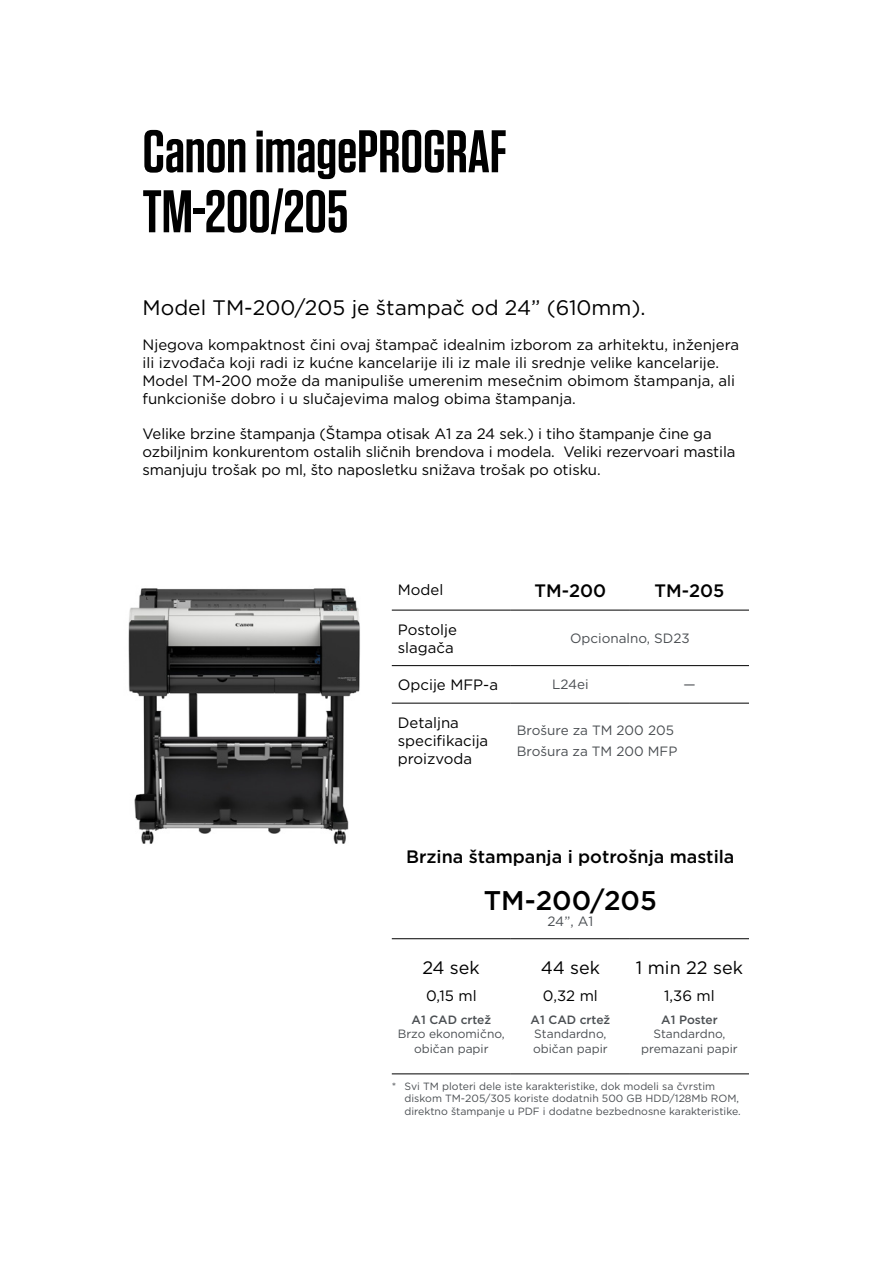
<style>
.page{position:relative;width:893px;height:1263px;background:#fff}
.page>*{position:absolute;margin:0;border:0;box-sizing:border-box;transform-origin:0 0}
.t1{font:600 60px/60px "Tungsten";color:#000}
.t2{font:500 27px "Gotham";color:#000}
.t3{font:21px "Gotham";color:#000}
.t4{font:500 18px "Gotham";color:#000}
.t5{font:18px "Gotham";color:#000}
.t6{font:15px/18px "Gotham";color:#000}
.t7{font:13.5px/21px "Gotham";color:#4a4e52}
.t8{font:12px/14.4px "Gotham";color:#4a4e52;text-align:center}
.t9{font:500 12px "Gotham";color:#4a4e52}
.t10{font:10.5px/12.6px "Gotham";color:#4a4e52}
</style>
<div class="page">
<img style="left:128px;top:588px;width:232px;height:256px">
<hr style="left:392px;top:610px;width:119px;height:1px;background:#000">
<hr style="left:511px;top:610px;width:119px;height:1px;background:#000">
<hr style="left:630px;top:610px;width:119px;height:1px;background:#000">
<hr style="left:392px;top:665px;width:119px;height:1px;background:#000">
<hr style="left:511px;top:665px;width:119px;height:1px;background:#000">
<hr style="left:630px;top:665px;width:119px;height:1px;background:#000">
<hr style="left:392px;top:703px;width:119px;height:1px;background:#000">
<hr style="left:511px;top:703px;width:119px;height:1px;background:#000">
<hr style="left:630px;top:703px;width:119px;height:1px;background:#000">
<hr style="left:392px;top:938px;width:119px;height:1px;background:#000">
<hr style="left:511px;top:938px;width:119px;height:1px;background:#000">
<hr style="left:630px;top:938px;width:119px;height:1px;background:#000">
<hr style="left:392px;top:1073px;width:119px;height:1px;background:#000">
<hr style="left:511px;top:1073px;width:119px;height:1px;background:#000">
<hr style="left:630px;top:1073px;width:119px;height:1px;background:#000">
<h1 class="t1" style="left:143px;top:123px;width:366px">Canon imagePROGRAF<br>TM-200/205</h1>
<h3 class="t3" style="left:143px;top:294px;width:505px">Model TM-200/205 je štampač od 24” (610mm).</h3>
<p class="t6" style="left:143px;top:336px;width:598px">Njegova kompaktnost čini ovaj štampač idealnim izborom za arhitektu, inženjera ili izvođača koji radi iz kućne kancelarije ili iz male ili srednje velike kancelarije.<br>Model TM-200 može da manipuliše umerenim mesečnim obimom štampanja, ali funkcioniše dobro i u slučajevima malog obima štampanja.</p>
<p class="t6" style="left:143px;top:425px;width:594px">Velike brzine štampanja (Štampa otisak A1 za 24 sek.) i tiho štampanje čine ga ozbiljnim konkurentom ostalih sličnih brendova i modela. Veliki rezervoari mastila smanjuju trošak po ml, što naposletku snižava trošak po otisku.</p>
<p class="t6" style="left:398px;top:580px;width:47px">Model</p>
<p class="t4" style="left:535px;top:579px;width:73px">TM-200</p>
<p class="t4" style="left:654px;top:579px;width:71px">TM-205</p>
<p class="t6" style="left:398px;top:620px;width:61px">Postolje slagača</p>
<p class="t7" style="left:570px;top:628px;width:121px">Opcionalno, SD23</p>
<p class="t6" style="left:398px;top:676px;width:102px">Opcije MFP-a</p>
<p class="t7" style="left:552px;top:674px;width:38px">L24ei</p>
<p class="t7" style="left:683px;top:674px;width:14px">—</p>
<p class="t6" style="left:398px;top:713px;width:92px">Detaljna specifikacija proizvoda</p>
<p class="t7" style="left:517px;top:719px;width:162px">Brošure za TM 200 205<br>Brošura za TM 200 MFP</p>
<p class="t4" style="left:406px;top:844px;width:330px">Brzina štampanja i potrošnja mastila</p>
<h2 class="t2" style="left:484px;top:882px;width:175px">TM-200/205</h2>
<p class="t7" style="left:548px;top:910px;width:47px">24”, A1</p>
<p class="t5" style="left:422px;top:960px;width:59px">24 sek</p>
<p class="t5" style="left:541px;top:960px;width:61px">44 sek</p>
<p class="t5" style="left:636px;top:960px;width:109px">1 min 22 sek</p>
<p class="t6" style="left:426px;top:986px;width:52px">0,15 ml</p>
<p class="t9" style="left:412px;top:1012px;width:81px">A1 CAD crtež</p>
<p class="t8" style="left:398px;top:1026px;width:109px">Brzo ekonomično, običan papir</p>
<p class="t6" style="left:543px;top:986px;width:56px">0,32 ml</p>
<p class="t9" style="left:531px;top:1012px;width:81px">A1 CAD crtež</p>
<p class="t8" style="left:533px;top:1026px;width:76px;text-align:left">Standardno, običan papir</p>
<p class="t6" style="left:664px;top:986px;width:52px">1,36 ml</p>
<p class="t9" style="left:661px;top:1012px;width:58px">A1 Poster</p>
<p class="t8" style="left:641px;top:1026px;width:98px">Standardno, premazani papir</p>
<p class="t10" style="left:405px;top:1079px;width:338px;text-indent:-13px">* Svi TM ploteri dele iste karakteristike, dok modeli sa čvrstim diskom TM-205/305 koriste dodatnih 500 GB HDD/128Mb ROM, direktno štampanje u PDF i dodatne bezbednosne karakteristike.</p>
</div>
